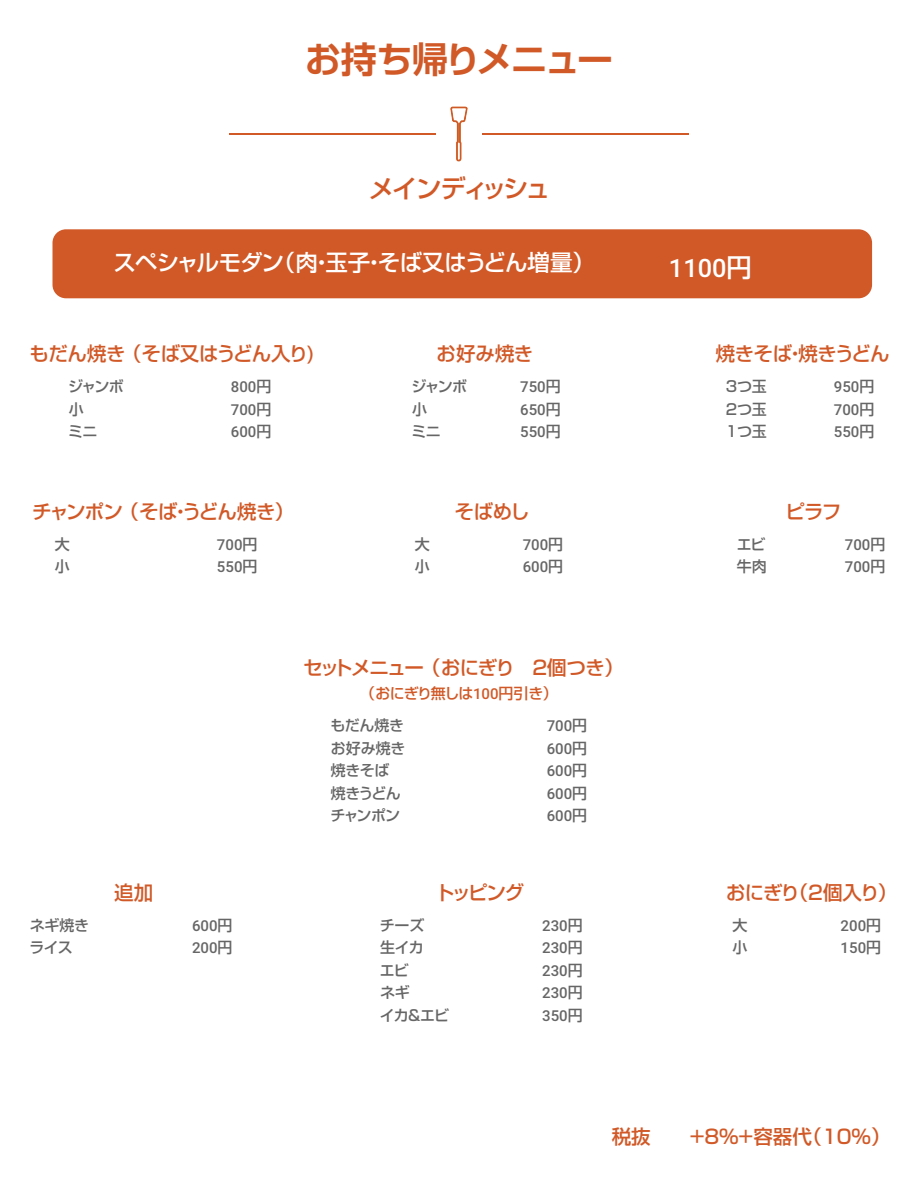
<style>
.page{position:relative;width:918px;height:1188px;background:#fff}
.page>*{position:absolute;margin:0;border:0;box-sizing:border-box;transform-origin:0 0}
.t1{font:700 36px "Shin Go Pro De";letter-spacing:-.06em;color:#d15927}
.t2{font:500 25.35px "Shin Go Pro";letter-spacing:-.13em;color:#d15927}
.t3{font:500 25.35px "Roboto";color:#fff}
.t4{font:500 22.5px "Shin Go Pro";letter-spacing:-.03em;color:#fff}
.t5{font:500 19.5px "Shin Go Pro";letter-spacing:-.045em;color:#d15927}
.t6{font:500 19.5px "Shin Go Pro";letter-spacing:-.085em;color:#d15927}
.t7{font:500 19.5px "Shin Go Pro";letter-spacing:-.02em;color:#d15927}
.t8{font:500 19.5px "Shin Go Pro";letter-spacing:-.08em;color:#d15927}
.t9{font:500 15px "Roboto";color:#666}
.t10{font:500 15px "Shin Go Pro";letter-spacing:-.035em;color:#666}
.t11{font:500 15px "Shin Go Pro";letter-spacing:-.065em;color:#d15927}
.s1{font-family:"Shin Go Pro"}
.s2{font-family:"Roboto"}
</style>
<div class="page">
<div style="left:52px;top:229px;width:820px;height:69px;background:#d15927;border-radius:14px"></div>
<img style="left:450px;top:107px;width:18px;height:55px">
<hr style="left:230px;top:134px;width:206px;height:1px;background:#d15927">
<hr style="left:482px;top:134px;width:206px;height:1px;background:#d15927">
<h1 class="t1" style="left:305px;top:30px;width:310px">お持ち帰りメニュー</h1>
<h2 class="t2" style="left:369px;top:167px;width:183px">メインディッシュ</h2>
<h3 class="t4" style="left:113px;top:244px;width:483px">スペシャルモダン（肉・玉子・そば又はうどん増量）</h3>
<h2 class="t3" style="left:669px;top:250px;width:85px">1100<span class="s1">円</span></h2>
<h3 class="t7" style="left:30px;top:338px;width:287px">もだん焼き （そば又はうどん入り)</h3>
<p class="t10" style="left:68px;top:374px;width:57px">ジャンボ</p>
<p class="t9" style="left:231px;top:376px;width:42px">800<span class="s1">円</span></p>
<p class="t10" style="left:69px;top:397px;width:16px">小</p>
<p class="t9" style="left:231px;top:399px;width:42px">700<span class="s1">円</span></p>
<p class="t10" style="left:68px;top:419px;width:31px">ミニ</p>
<p class="t9" style="left:231px;top:421px;width:42px">600<span class="s1">円</span></p>
<h3 class="t5" style="left:32px;top:495px;width:264px">チャンポン （そば・うどん焼き）</h3>
<p class="t10" style="left:55px;top:532px;width:16px">大</p>
<p class="t9" style="left:217px;top:534px;width:42px">700<span class="s1">円</span></p>
<p class="t10" style="left:55px;top:554px;width:16px">小</p>
<p class="t9" style="left:217px;top:556px;width:42px">550<span class="s1">円</span></p>
<h3 class="t5" style="left:437px;top:338px;width:98px">お好み焼き</h3>
<p class="t10" style="left:412px;top:374px;width:57px">ジャンボ</p>
<p class="t9" style="left:520px;top:376px;width:42px">750<span class="s1">円</span></p>
<p class="t10" style="left:412px;top:397px;width:16px">小</p>
<p class="t9" style="left:520px;top:399px;width:42px">650<span class="s1">円</span></p>
<p class="t10" style="left:412px;top:419px;width:31px">ミニ</p>
<p class="t9" style="left:520px;top:421px;width:42px">550<span class="s1">円</span></p>
<h3 class="t5" style="left:455px;top:495px;width:76px">そばめし</h3>
<p class="t10" style="left:415px;top:532px;width:16px">大</p>
<p class="t9" style="left:523px;top:534px;width:42px">700<span class="s1">円</span></p>
<p class="t10" style="left:415px;top:554px;width:16px">小</p>
<p class="t9" style="left:523px;top:556px;width:42px">600<span class="s1">円</span></p>
<h3 class="t6" style="left:303px;top:651px;width:322px">セットメニュー （おにぎり　２個つき）</h3>
<p class="t11" style="left:360px;top:681px;width:199px">（おにぎり無しは<span class="s2">100</span>円引き）</p>
<h3 class="t5" style="left:114px;top:876px;width:40px">追加</h3>
<p class="t10" style="left:30px;top:913px;width:61px">ネギ焼き</p>
<p class="t9" style="left:192px;top:915px;width:42px">600<span class="s1">円</span></p>
<p class="t10" style="left:30px;top:935px;width:45px">ライス</p>
<p class="t9" style="left:192px;top:937px;width:42px">200<span class="s1">円</span></p>
<p class="t10" style="left:330px;top:713px;width:75px">もだん焼き</p>
<p class="t9" style="left:547px;top:715px;width:42px">700<span class="s1">円</span></p>
<p class="t10" style="left:331px;top:736px;width:76px">お好み焼き</p>
<p class="t9" style="left:547px;top:738px;width:42px">600<span class="s1">円</span></p>
<p class="t10" style="left:331px;top:758px;width:60px">焼きそば</p>
<p class="t9" style="left:547px;top:760px;width:42px">600<span class="s1">円</span></p>
<p class="t10" style="left:331px;top:781px;width:72px">焼きうどん</p>
<p class="t9" style="left:547px;top:783px;width:42px">600<span class="s1">円</span></p>
<p class="t10" style="left:330px;top:803px;width:71px">チャンポン</p>
<p class="t9" style="left:547px;top:805px;width:42px">600<span class="s1">円</span></p>
<h3 class="t5" style="left:435px;top:876px;width:90px">トッピング</h3>
<p class="t10" style="left:380px;top:913px;width:46px">チーズ</p>
<p class="t9" style="left:542px;top:915px;width:42px">230<span class="s1">円</span></p>
<p class="t10" style="left:380px;top:935px;width:45px">生イカ</p>
<p class="t9" style="left:542px;top:937px;width:42px">230<span class="s1">円</span></p>
<p class="t10" style="left:380px;top:958px;width:30px">エビ</p>
<p class="t9" style="left:542px;top:960px;width:42px">230<span class="s1">円</span></p>
<p class="t10" style="left:380px;top:980px;width:31px">ネギ</p>
<p class="t9" style="left:542px;top:982px;width:42px">230<span class="s1">円</span></p>
<p class="t10" style="left:380px;top:1003px;width:71px">イカ＆エビ</p>
<p class="t9" style="left:542px;top:1005px;width:42px">350<span class="s1">円</span></p>
<h3 class="t5" style="left:716px;top:338px;width:175px">焼きそば・焼きうどん</h3>
<p class="t10" style="left:726px;top:374px;width:43px">3つ玉</p>
<p class="t9" style="left:834px;top:376px;width:42px">950<span class="s1">円</span></p>
<p class="t10" style="left:726px;top:397px;width:43px">2つ玉</p>
<p class="t9" style="left:834px;top:399px;width:42px">700<span class="s1">円</span></p>
<p class="t10" style="left:726px;top:419px;width:43px">1つ玉</p>
<p class="t9" style="left:834px;top:421px;width:42px">550<span class="s1">円</span></p>
<h3 class="t5" style="left:786px;top:495px;width:57px">ピラフ</h3>
<p class="t10" style="left:737px;top:532px;width:30px">エビ</p>
<p class="t9" style="left:845px;top:534px;width:42px">700<span class="s1">円</span></p>
<p class="t10" style="left:737px;top:554px;width:31px">牛肉</p>
<p class="t9" style="left:845px;top:556px;width:42px">700<span class="s1">円</span></p>
<h3 class="t8" style="left:726px;top:876px;width:173px">おにぎり（２個入り）</h3>
<p class="t10" style="left:733px;top:913px;width:16px">大</p>
<p class="t9" style="left:841px;top:915px;width:42px">200<span class="s1">円</span></p>
<p class="t10" style="left:733px;top:935px;width:16px">小</p>
<p class="t9" style="left:841px;top:937px;width:42px">150<span class="s1">円</span></p>
<h3 class="t5" style="left:612px;top:1121px;width:280px">税抜　　+８％+容器代（10％）</h3>
</div>
